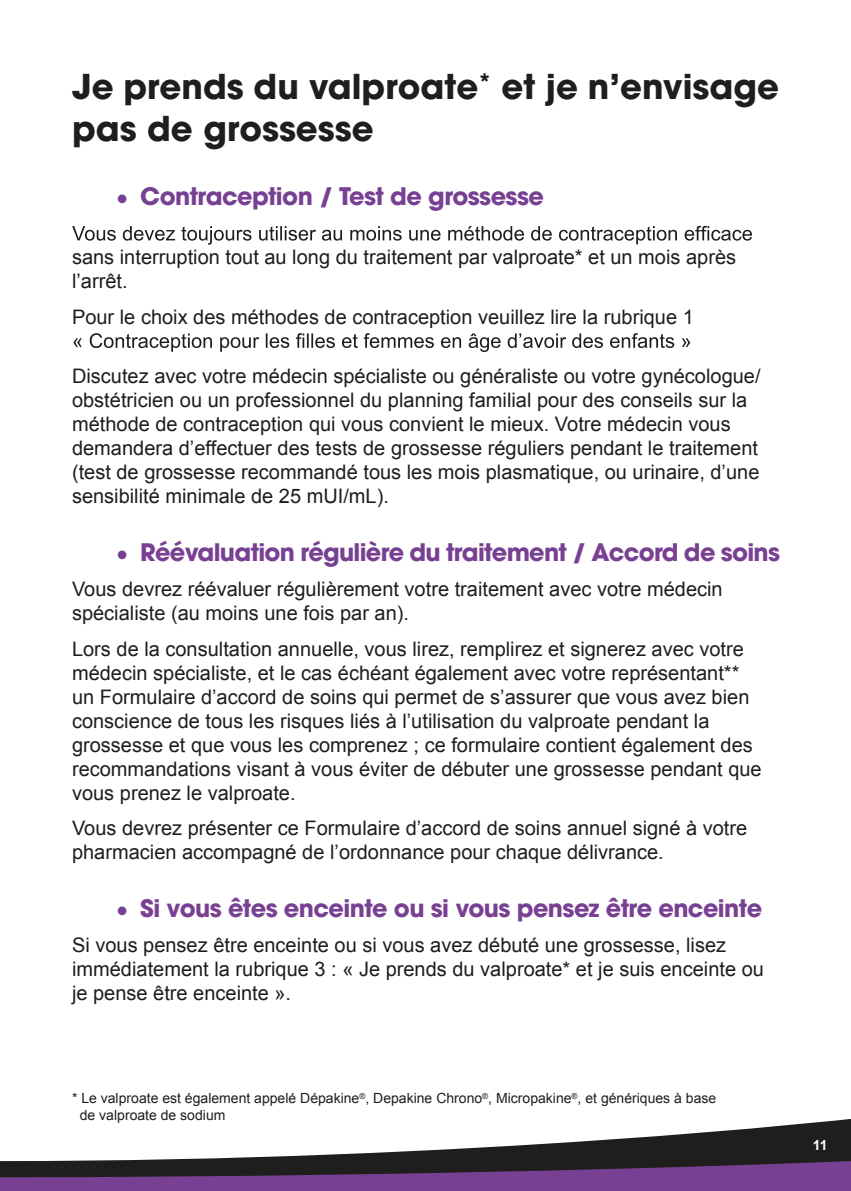
<style>
.page{position:relative;width:851px;height:1191px;background:#fff}
.page>*{position:absolute;margin:0;border:0;box-sizing:border-box;transform-origin:0 0}
.t1{font:700 34px/42px "ITC Avant Garde Pro";color:#1e1e1c}
.t2{font:700 24px "ITC Avant Garde Pro";letter-spacing:-.025em;color:#784092}
.t3{font:20px/24px "Arial";color:#1e1e1c}
.t4{font:14px/16.8px "Arial";color:#1e1e1c}
.t5{font:700 14px "Arial";color:#fff}
</style>
<div class="page">
<div style="left:0;top:1177px;width:850px;height:14px;background:#784092"></div>
<svg style="left:0;top:1119px;width:850px;height:58px"></svg>
<svg style="left:72px;top:226px;width:680px;height:19px"></svg>
<svg style="left:73px;top:333px;width:617px;height:19px"></svg>
<h1 class="t1" style="left:72px;top:65px;width:708px">Je prends du valproate<sup>*</sup> et je n’envisage pas de grossesse</h1>
<p class="t2" style="left:117px;top:180px;width:428px">● Contraception / Test de grossesse</p>
<p class="t3" style="left:72px;top:246px;width:665px">sans interruption tout au long du traitement par valproate* et un mois après l’arrêt.</p>
<p class="t3" style="left:72px;top:305px;width:623px">Pour le choix des méthodes de contraception veuillez lire la rubrique 1</p>
<p class="t3" style="left:72px;top:364px;width:690px">Discutez avec votre médecin spécialiste ou généraliste ou votre gynécologue/ obstétricien ou un professionnel du planning familial pour des conseils sur la méthode de contraception qui vous convient le mieux. Votre médecin vous demandera d’effectuer des tests de grossesse réguliers pendant le traitement (test de grossesse recommandé tous les mois plasmatique, ou urinaire, d’une sensibilité minimale de 25 mUI/mL).</p>
<p class="t2" style="left:117px;top:536px;width:664px">● Réévaluation régulière du traitement / Accord de soins</p>
<p class="t3" style="left:72px;top:577px;width:652px">Vous devrez réévaluer régulièrement votre traitement avec votre médecin spécialiste (au moins une fois par an).</p>
<p class="t3" style="left:72px;top:636px;width:691px">Lors de la consultation annuelle, vous lirez, remplirez et signerez avec votre médecin spécialiste, et le cas échéant également avec votre représentant** un Formulaire d’accord de soins qui permet de s’assurer que vous avez bien conscience de tous les risques liés à l’utilisation du valproate pendant la grossesse et que vous les comprenez ; ce formulaire contient également des recommandations visant à vous éviter de débuter une grossesse pendant que vous prenez le valproate.</p>
<p class="t3" style="left:72px;top:816px;width:676px">Vous devrez présenter ce Formulaire d’accord de soins annuel signé à votre pharmacien accompagné de l’ordonnance pour chaque délivrance.</p>
<p class="t2" style="left:117px;top:891px;width:646px">● Si vous êtes enceinte ou si vous pensez être enceinte</p>
<p class="t3" style="left:72px;top:933px;width:693px">Si vous pensez être enceinte ou si vous avez débuté une grossesse, lisez immédiatement la rubrique 3 : « Je prends du valproate* et je suis enceinte ou je pense être enceinte ».</p>
<p class="t4" style="left:80px;top:1090px;width:637px;text-indent:-8px">* Le valproate est également appelé Dépakine<sup>®</sup>, Depakine Chrono<sup>®</sup>, Micropakine<sup>®</sup>, et génériques à base de valproate de sodium</p>
<p class="t5" style="left:812px;top:1136px;width:16px">11</p>
</div>
